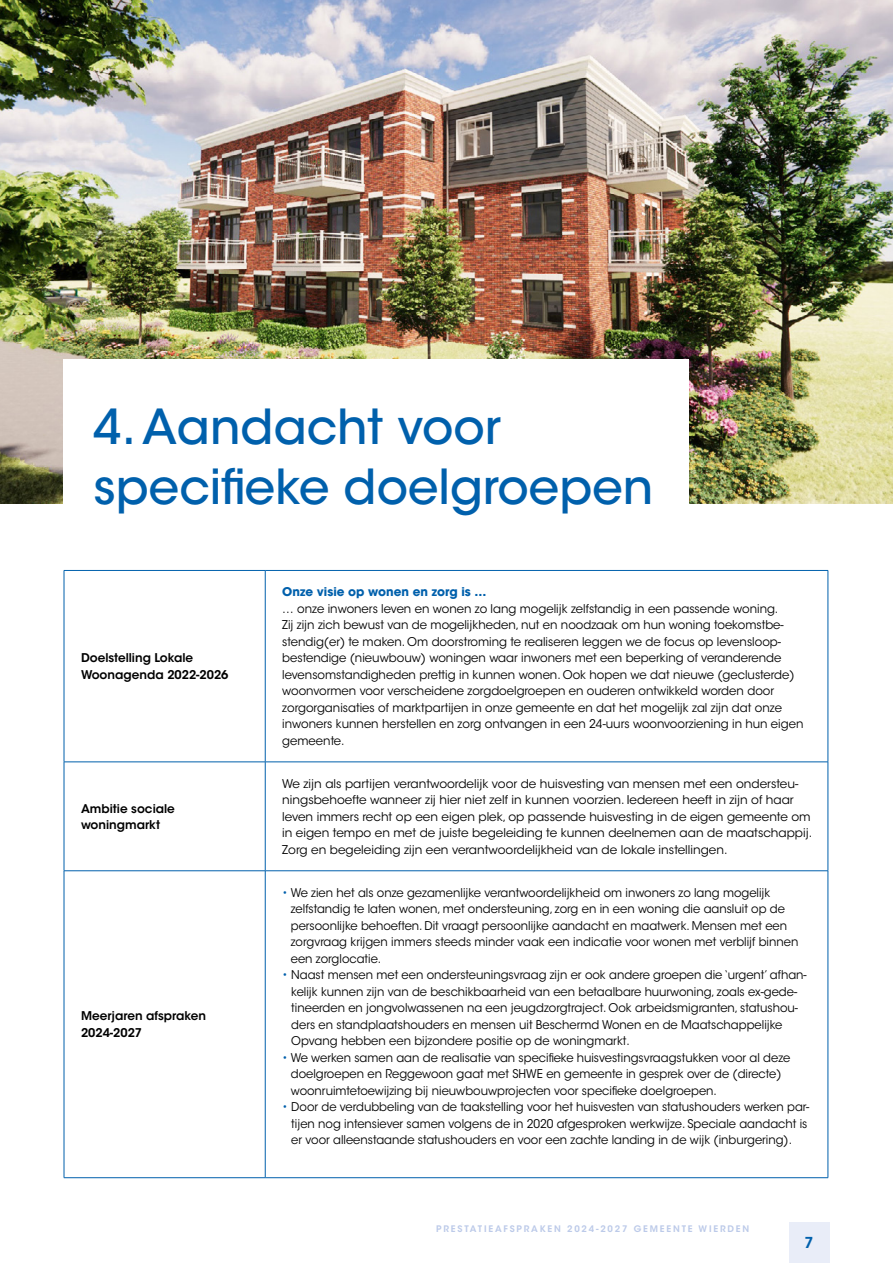
<style>
.page{position:relative;width:893px;height:1263px;background:#fff}
.page>*{position:absolute;margin:0;border:0;box-sizing:border-box;transform-origin:0 0}
.t1{font:500 48px/60px "ITC Avant Garde Std";color:#0060ac}
.t2{font:600 15px "ITC Avant Garde Std";color:#0060ac}
.t3{font:12px/16.5px "ITC Avant Garde Std";color:#000;scale:.96 1}
.t4{font:12px/16.5px "ITC Avant Garde Std";color:#000}
.t5{font:600 12px/16.5px "ITC Avant Garde Std";color:#000}
.t6{font:700 12px "ITC Avant Garde Std";color:#0060ac}
.t7{font:600 9px "ITC Avant Garde Std";letter-spacing:.2em;color:#bccae9}
.s1{color:#0060ac}
</style>
<div class="page">
<div style="left:789px;top:1222px;width:40px;height:41px;background:#e9edf8"></div>
<img style="left:0;top:0;width:893px;height:504px">
<hr style="left:64px;top:570px;width:201px;height:1px;background:#0060ac">
<hr style="left:64px;top:571px;width:1px;height:191px;background:#0060ac">
<hr style="left:265px;top:570px;width:563px;height:1px;background:#0060ac">
<hr style="left:265px;top:571px;width:1px;height:191px;background:#0060ac">
<hr style="left:828px;top:571px;width:1px;height:191px;background:#0060ac">
<hr style="left:64px;top:762px;width:201px;height:1px;background:#0060ac">
<hr style="left:64px;top:762px;width:1px;height:108px;background:#0060ac">
<hr style="left:265px;top:762px;width:563px;height:1px;background:#0060ac">
<hr style="left:265px;top:762px;width:1px;height:108px;background:#0060ac">
<hr style="left:828px;top:762px;width:1px;height:108px;background:#0060ac">
<hr style="left:64px;top:870px;width:201px;height:1px;background:#0060ac">
<hr style="left:64px;top:871px;width:1px;height:306px;background:#0060ac">
<hr style="left:265px;top:870px;width:563px;height:1px;background:#0060ac">
<hr style="left:265px;top:871px;width:1px;height:306px;background:#0060ac">
<hr style="left:828px;top:871px;width:1px;height:306px;background:#0060ac">
<hr style="left:64px;top:1177px;width:201px;height:1px;background:#0060ac">
<hr style="left:265px;top:1177px;width:563px;height:1px;background:#0060ac">
<div style="left:64px;top:360px;width:625px;height:203px;background:#fff"></div>
<h1 class="t1" style="left:94px;top:397px;width:561px">4. Aandacht voor specifieke doelgroepen</h1>
<p class="t5" style="left:81px;top:650px;width:149px">Doelstelling Lokale<br>Woonagenda 2022-2026</p>
<p class="t5" style="left:81px;top:800px;width:95px">Ambitie sociale woningmarkt</p>
<p class="t5" style="left:81px;top:1008px;width:127px">Meerjaren afspraken<br>2024-2027</p>
<p class="t6" style="left:282px;top:584px;width:206px">Onze visie op wonen en zorg is …</p>
<p class="t4" style="left:282px;top:600px;width:523px">… onze inwoners leven en wonen zo lang mogelijk zelfstandig in een passende woning.<br>Zij zijn zich bewust van de mogelijkheden, nut en noodzaak om hun woning toekomstbe&shy;stendig(er) te maken. Om doorstroming te realiseren leggen we de focus op levensloop&shy;bestendige (nieuwbouw) woningen waar inwoners met een beperking of veranderende levensomstandigheden prettig in kunnen wonen. Ook hopen we dat nieuwe (geclusterde) woonvormen voor verscheidene zorgdoelgroepen en ouderen ontwikkeld worden door zorgorganisaties of marktpartijen in onze gemeente en dat het mogelijk zal zijn dat onze inwoners kunnen herstellen en zorg ontvangen in een 24-uurs woonvoorziening in hun eigen gemeente.</p>
<p class="t4" style="left:282px;top:775px;width:532px">We zijn als partijen verantwoordelijk voor de huisvesting van mensen met een ondersteu&shy;ningsbehoefte wanneer zij hier niet zelf in kunnen voorzien. Iedereen heeft in zijn of haar leven immers recht op een eigen plek, op passende huisvesting in de eigen gemeente om in eigen tempo en met de juiste begeleiding te kunnen deelnemen aan de maatschappij.<br>Zorg en begeleiding zijn een verantwoordelijkheid van de lokale instellingen.</p>
<p class="t3" style="left:291px;top:884px;width:530px;text-indent:-9px"><span class="s1">•</span> We zien het als onze gezamenlijke verantwoordelijkheid om inwoners zo lang mogelijk zelfstandig te laten wonen, met ondersteuning, zorg en in een woning die aansluit op de persoonlijke behoeften. Dit vraagt persoonlijke aandacht en maatwerk. Mensen met een zorgvraag krijgen immers steeds minder vaak een indicatie voor wonen met verblijf binnen een zorglocatie.</p>
<p class="t3" style="left:291px;top:967px;width:538px;text-indent:-9px"><span class="s1">•</span> Naast mensen met een ondersteuningsvraag zijn er ook andere groepen die ‘urgent’ afhan&shy;kelijk kunnen zijn van de beschikbaarheid van een betaalbare huurwoning, zoals ex-gede&shy;tineerden en jongvolwassenen na een jeugdzorgtraject. Ook arbeidsmigranten, statushou&shy;ders en standplaatshouders en mensen uit Beschermd Wonen en de Maatschappelijke Opvang hebben een bijzondere positie op de woningmarkt.</p>
<p class="t3" style="left:291px;top:1049px;width:522px;text-indent:-9px"><span class="s1">•</span> We werken samen aan de realisatie van specifieke huisvestingsvraagstukken voor al deze doelgroepen en Reggewoon gaat met SHWE en gemeente in gesprek over de (directe) woonruimtetoewijzing bij nieuwbouwprojecten voor specifieke doelgroepen.</p>
<p class="t3" style="left:291px;top:1099px;width:541px;text-indent:-9px"><span class="s1">•</span> Door de verdubbeling van de taakstelling voor het huisvesten van statushouders werken par&shy;tijen nog intensiever samen volgens de in 2020 afgesproken werkwijze. Speciale aandacht is er voor alleenstaande statushouders en voor een zachte landing in de wijk (inburgering).</p>
<p class="t7" style="left:436px;top:1223px;width:314px">PRESTATIEAFSPRAKEN 2024-2027 GEMEENTE WIERDEN</p>
<p class="t2" style="left:804px;top:1233px;width:11px">7</p>
</div>
